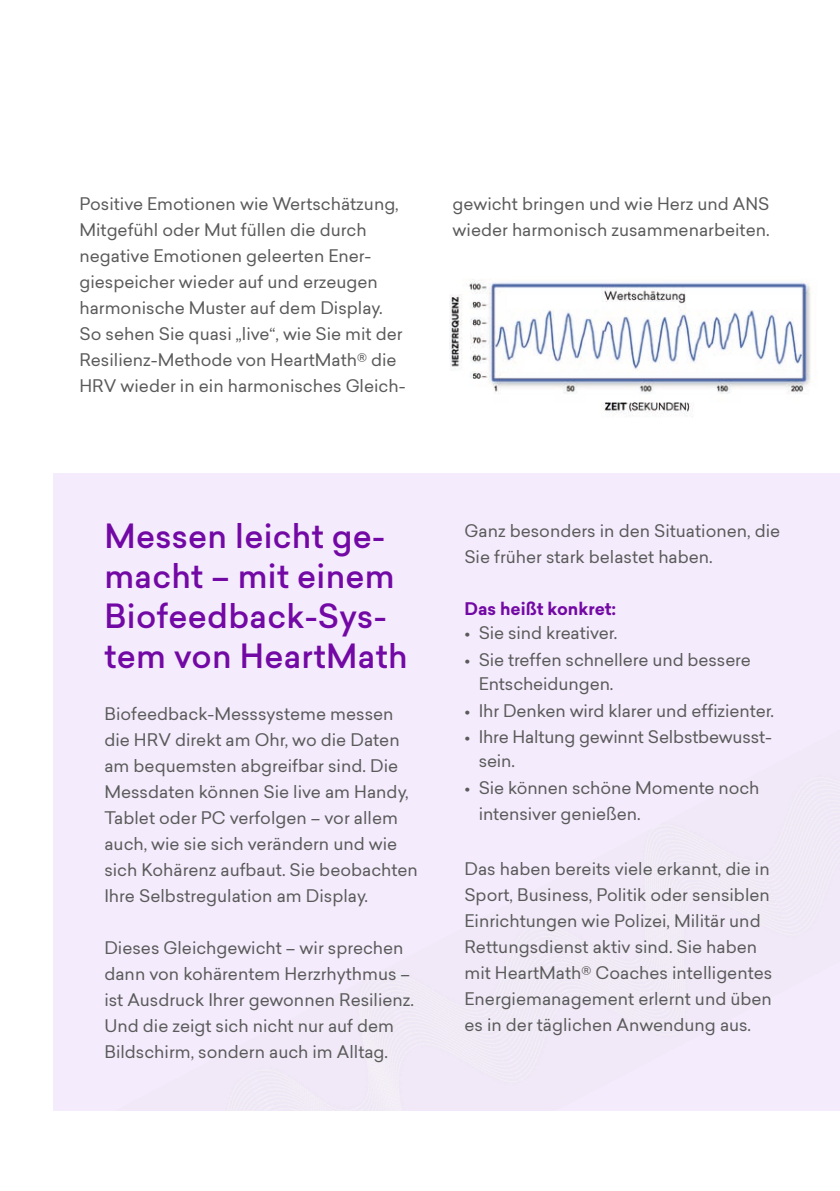
<style>
.page{position:relative;width:840px;height:1191px;background:#fff}
.page>*{position:absolute;margin:0;border:0;box-sizing:border-box;transform-origin:0 0}
.t1{font:500 32px/40px "Sailec";letter-spacing:.01em;color:#7309a5}
.t2{font:17px/26px "Sailec";color:#5a5a5a}
.t3{font:700 17px "Sailec";color:#7309a5}
</style>
<div class="page">
<div style="left:53px;top:473px;width:786px;height:637px;background:#f4ebfc"></div>
<img style="left:449px;top:279px;width:362px;height:138px">
<p class="t2" style="left:79px;top:190px;width:327px">Positive Emotionen wie Wertschätzung, Mitgefühl oder Mut füllen die durch negative Emotionen geleerten Ener&shy;giespeicher wieder auf und erzeugen harmonische Muster auf dem Display.<br>So sehen Sie quasi „live“, wie Sie mit der Resilienz-Methode von HeartMath® die HRV wieder in ein harmonisches Gleich-</p>
<p class="t2" style="left:452px;top:190px;width:318px">gewicht bringen und wie Herz und ANS wieder harmonisch zusammenarbeiten.</p>
<h1 class="t1" style="left:104px;top:516px;width:305px">Messen leicht ge&shy;macht – mit einem<br>Biofeedback-Sys&shy;tem von HeartMath</h1>
<p class="t2" style="left:104px;top:700px;width:315px">Biofeedback-Messsysteme messen die HRV direkt am Ohr, wo die Daten am bequemsten abgreifbar sind. Die Messdaten können Sie live am Handy, Tablet oder PC verfolgen – vor allem auch, wie sie sich verändern und wie sich Kohärenz aufbaut. Sie beobachten Ihre Selbstregulation am Display.</p>
<p class="t2" style="left:104px;top:934px;width:311px">Dieses Gleichgewicht – wir sprechen dann von kohärentem Herzrhythmus – ist Ausdruck Ihrer gewonnen Resilienz.<br>Und die zeigt sich nicht nur auf dem Bildschirm, sondern auch im Alltag.</p>
<p class="t2" style="left:464px;top:517px;width:317px">Ganz besonders in den Situationen, die<br>Sie früher stark belastet haben.</p>
<p class="t3" style="left:464px;top:596px;width:153px">Das heißt konkret:</p>
<p class="t2" style="left:464px;top:619px;width:154px">• Sie sind kreativer.</p>
<p class="t2" style="left:478px;top:647px;width:273px;line-height:24px;text-indent:-14px">• Sie treffen schnellere und bessere<br>Entscheidungen.</p>
<p class="t2" style="left:464px;top:697px;width:311px">• Ihr Denken wird klarer und effizienter.</p>
<p class="t2" style="left:478px;top:725px;width:294px;line-height:24px;text-indent:-14px">• Ihre Haltung gewinnt Selbstbewusst&shy;sein.</p>
<p class="t2" style="left:478px;top:775px;width:282px;text-indent:-14px">• Sie können schöne Momente noch intensiver genießen.</p>
<p class="t2" style="left:464px;top:855px;width:309px">Das haben bereits viele erkannt, die in Sport, Business, Politik oder sensiblen Einrichtungen wie Polizei, Militär und Rettungsdienst aktiv sind. Sie haben mit HeartMath® Coaches intelligentes Energiemanagement erlernt und üben es in der täglichen Anwendung aus.</p>
</div>
